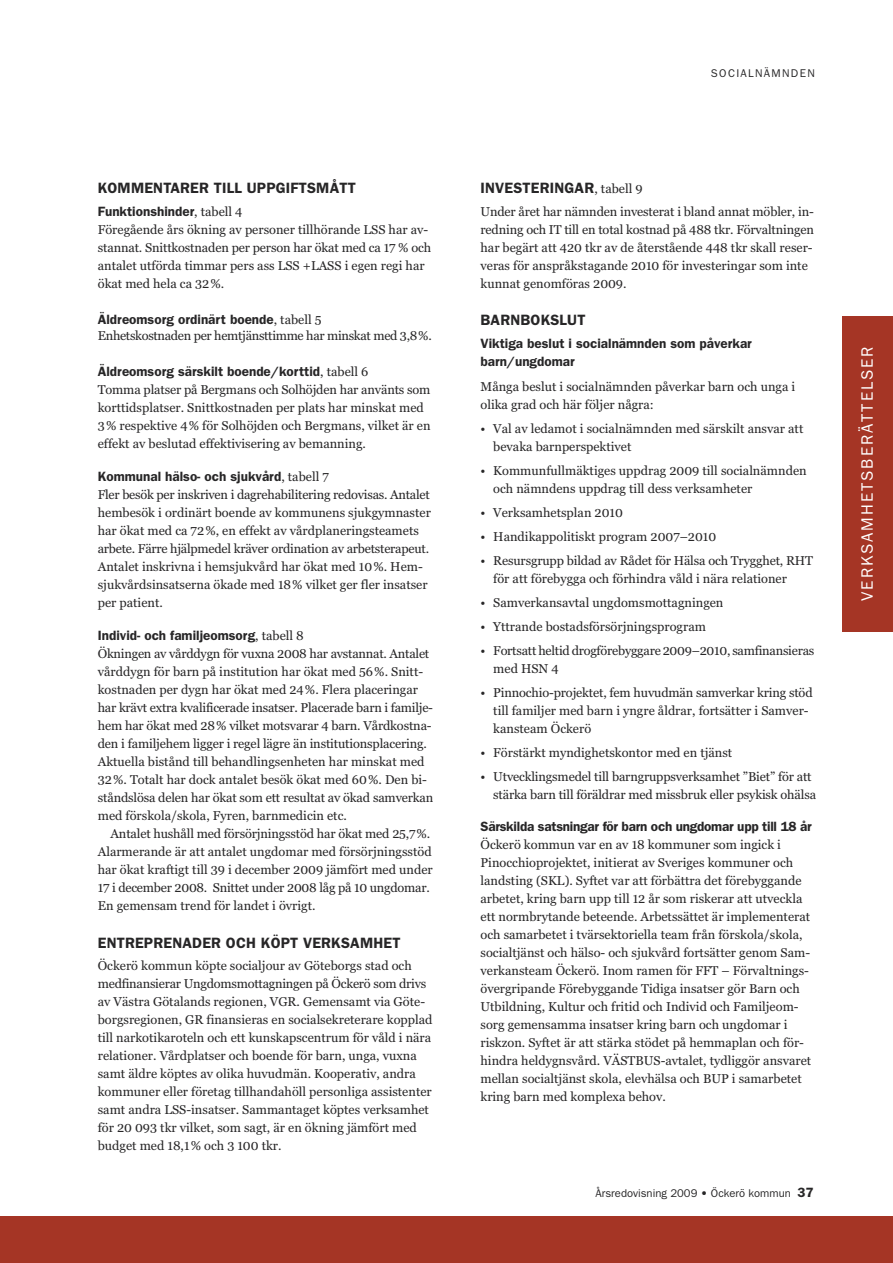
<style>
.page{position:relative;width:893px;height:1263px;background:#fff}
.page>*{position:absolute;margin:0;border:0;box-sizing:border-box;transform-origin:0 0}
.t1{font:16.5px "Franklin Gothic";letter-spacing:.12em;color:#fff}
.t2{font:600 15px "Franklin Gothic";letter-spacing:.01em;color:#272627}
.t3{font:600 13.5px/18px "Franklin Gothic";color:#272627}
.t4{font:600 13.5px "Franklin Gothic";letter-spacing:-.02em;color:#272627}
.t5{font:12.75px/18px "Georgia";color:#272627}
.t6{font:12.75px/18px "Georgia";letter-spacing:-.02em;color:#272627}
.t7{font:12.75px "Georgia";letter-spacing:-.025em;color:#272627}
.t8{font:11.25px "Franklin Gothic";color:#272627}
.t9{font:11.25px "Franklin Gothic";letter-spacing:.12em;color:#272627}
.s1{font-family:"Georgia";font-weight:400;font-size:12.75px}
.s2{font-weight:600;font-size:13.5px}
</style>
<div class="page">
<div style="left:842px;top:316px;width:51px;height:315px;background:#a53525"></div>
<div style="left:0;top:1216px;width:893px;height:47px;background:#a53525"></div>
<p class="t2" style="left:98px;top:179px;width:259px">KOMMENTARER TILL UPPGIFTSMÅTT</p>
<p class="t3" style="left:98px;top:202px;width:146px">Funktionshinder<span class="s1">, tabell 4</span></p>
<p class="t5" style="left:98px;top:220px;width:335px">Föregående års ökning av personer tillhörande LSS har av&shy;stannat. Snittkostnaden per person har ökat med ca 17 % och antalet utförda timmar pers ass LSS +LASS i egen regi har ökat med hela ca 32%.</p>
<p class="t3" style="left:98px;top:310px;width:225px">Äldreomsorg ordinärt boende<span class="s1">, tabell 5</span></p>
<p class="t7" style="left:98px;top:328px;width:335px">Enhetskostnaden per hemtjänsttimme har minskat med 3,8%.</p>
<p class="t3" style="left:98px;top:362px;width:272px">Äldreomsorg särskilt boende/korttid<span class="s1">, tabell 6</span></p>
<p class="t5" style="left:98px;top:381px;width:334px">Tomma platser på Bergmans och Solhöjden har använts som korttidsplatser. Snittkostnaden per plats har minskat med 3% respektive 4% för Solhöjden och Bergmans, vilket är en effekt av beslutad effektivisering av bemanning.</p>
<p class="t3" style="left:98px;top:467px;width:233px">Kommunal hälso- och sjukvård<span class="s1">, tabell 7</span></p>
<p class="t5" style="left:98px;top:486px;width:335px">Fler besök per inskriven i dagrehabilitering redovisas. Antalet hembesök i ordinärt boende av kommunens sjukgymnaster har ökat med ca 72%, en effekt av vårdplaneringsteamets arbete. Färre hjälpmedel kräver ordination av arbetsterapeut.<br>Antalet inskrivna i hemsjukvård har ökat med 10%. Hem&shy;sjukvårdsinsatserna ökade med 18% vilket ger fler insatser per patient.</p>
<p class="t3" style="left:98px;top:626px;width:208px">Individ- och familjeomsorg<span class="s1">, tabell 8</span></p>
<p class="t5" style="left:98px;top:645px;width:337px">Ökningen av vårddygn för vuxna 2008 har avstannat. Antalet vårddygn för barn på institution har ökat med 56%. Snitt&shy;kostnaden per dygn har ökat med 24%. Flera placeringar har krävt extra kvalificerade insatser. Placerade barn i familje&shy;hem har ökat med 28% vilket motsvarar 4 barn. Vårdkostna&shy;den i familjehem ligger i regel lägre än institutionsplacering.<br>Aktuella bistånd till behandlingsenheten har minskat med 32%. Totalt har dock antalet besök ökat med 60%. Den bi&shy;ståndslösa delen har ökat som ett resultat av ökad samverkan med förskola/skola, Fyren, barnmedicin etc.</p>
<p class="t5" style="left:98px;top:825px;width:336px;text-indent:13px">Antalet hushåll med försörjningsstöd har ökat med 25,7%.<br>Alarmerande är att antalet ungdomar med försörjningsstöd har ökat kraftigt till 39 i december 2009 jämfört med under 17 i december 2008. Snittet under 2008 låg på 10 ungdomar.<br>En gemensam trend för landet i övrigt.</p>
<p class="t2" style="left:98px;top:934px;width:304px">ENTREPRENADER OCH KÖPT VERKSAMHET</p>
<p class="t5" style="left:98px;top:957px;width:336px">Öckerö kommun köpte socialjour av Göteborgs stad och medfinansierar Ungdomsmottagningen på Öckerö som drivs av Västra Götalands regionen, VGR. Gemensamt via Göte&shy;borgsregionen, GR finansieras en socialsekreterare kopplad till narkotikaroteln och ett kunskapscentrum för våld i nära relationer. Vårdplatser och boende för barn, unga, vuxna samt äldre köptes av olika huvudmän. Kooperativ, andra kommuner eller företag tillhandahöll personliga assistenter samt andra LSS-insatser. Sammantaget köptes verksamhet för 20 093 tkr vilket, som sagt, är en ökning jämfört med budget med 18,1% och 3 100 tkr.</p>
<p class="t9" style="left:711px;top:67px;width:105px">SOCIALNÄMNDEN</p>
<p class="t2" style="left:480px;top:179px;width:164px">INVESTERINGAR<span class="s1">, tabell 9</span></p>
<p class="t5" style="left:480px;top:202px;width:335px">Under året har nämnden investerat i bland annat möbler, in&shy;redning och IT till en total kostnad på 488 tkr. Förvaltningen har begärt att 420 tkr av de återstående 448 tkr skall reser&shy;veras för anspråkstagande 2010 för investeringar som inte kunnat genomföras 2009.</p>
<p class="t2" style="left:480px;top:311px;width:106px">BARNBOKSLUT</p>
<p class="t3" style="left:480px;top:334px;width:273px">Viktiga beslut i socialnämnden som påverkar barn/ungdomar</p>
<p class="t5" style="left:480px;top:378px;width:316px">Många beslut i socialnämnden påverkar barn och unga i olika grad och här följer några:</p>
<p class="t5" style="left:493px;top:420px;width:312px;text-indent:-13px">• Val av ledamot i socialnämnden med särskilt ansvar att bevaka barnperspektivet</p>
<p class="t5" style="left:493px;top:462px;width:315px;text-indent:-13px">• Kommunfullmäktiges uppdrag 2009 till socialnämnden och nämndens uppdrag till dess verksamheter</p>
<p class="t5" style="left:480px;top:504px;width:144px">• Verksamhetsplan 2010</p>
<p class="t5" style="left:480px;top:528px;width:237px">• Handikappolitiskt program 2007–2010</p>
<p class="t5" style="left:493px;top:552px;width:321px;text-indent:-13px">• Resursgrupp bildad av Rådet för Hälsa och Trygghet, RHT för att förebygga och förhindra våld i nära relationer</p>
<p class="t5" style="left:480px;top:594px;width:244px">• Samverkansavtal ungdomsmottagningen</p>
<p class="t5" style="left:480px;top:618px;width:227px">• Yttrande bostadsförsörjningsprogram</p>
<p class="t6" style="left:493px;top:642px;width:323px;text-indent:-13px">• Fortsatt heltid drogförebyggare 2009–2010, samfinansieras med HSN 4</p>
<p class="t5" style="left:493px;top:684px;width:321px;text-indent:-13px">• Pinnochio-projektet, fem huvudmän samverkar kring stöd till familjer med barn i yngre åldrar, fortsätter i Samver&shy;kansteam Öckerö</p>
<p class="t5" style="left:480px;top:744px;width:253px">• Förstärkt myndighetskontor med en tjänst</p>
<p class="t5" style="left:493px;top:768px;width:324px;text-indent:-13px">• Utvecklingsmedel till barngruppsverksamhet ”Biet” för att stärka barn till föräldrar med missbruk eller psykisk ohälsa</p>
<p class="t4" style="left:480px;top:818px;width:333px">Särskilda satsningar för barn och ungdomar upp till 18 år</p>
<p class="t5" style="left:480px;top:835px;width:332px">Öckerö kommun var en av 18 kommuner som ingick i Pinocchioprojektet, initierat av Sveriges kommuner och landsting (SKL). Syftet var att förbättra det förebyggande arbetet, kring barn upp till 12 år som riskerar att utveckla ett normbrytande beteende. Arbetssättet är implementerat och samarbetet i tvärsektoriella team från förskola/skola, socialtjänst och hälso- och sjukvård fortsätter genom Sam&shy;verkansteam Öckerö. Inom ramen för FFT – Förvaltnings&shy;övergripande Förebyggande Tidiga insatser gör Barn och Utbildning, Kultur och fritid och Individ och Familjeom&shy;sorg gemensamma insatser kring barn och ungdomar i riskzon. Syftet är att stärka stödet på hemmaplan och för&shy;hindra heldygnsvård. VÄSTBUS-avtalet, tydliggör ansvaret mellan socialtjänst skola, elevhälsa och BUP i samarbetet kring barn med komplexa behov.</p>
<p class="t8" style="left:595px;top:1187px;width:220px">Årsredovisning 2009 • Öckerö kommun <span class="s2">37</span></p>
<p class="t1" style="left:857px;top:601px;width:256px;rotate:-90deg">VERKSAMHETSBERÄTTELSER</p>
</div>
